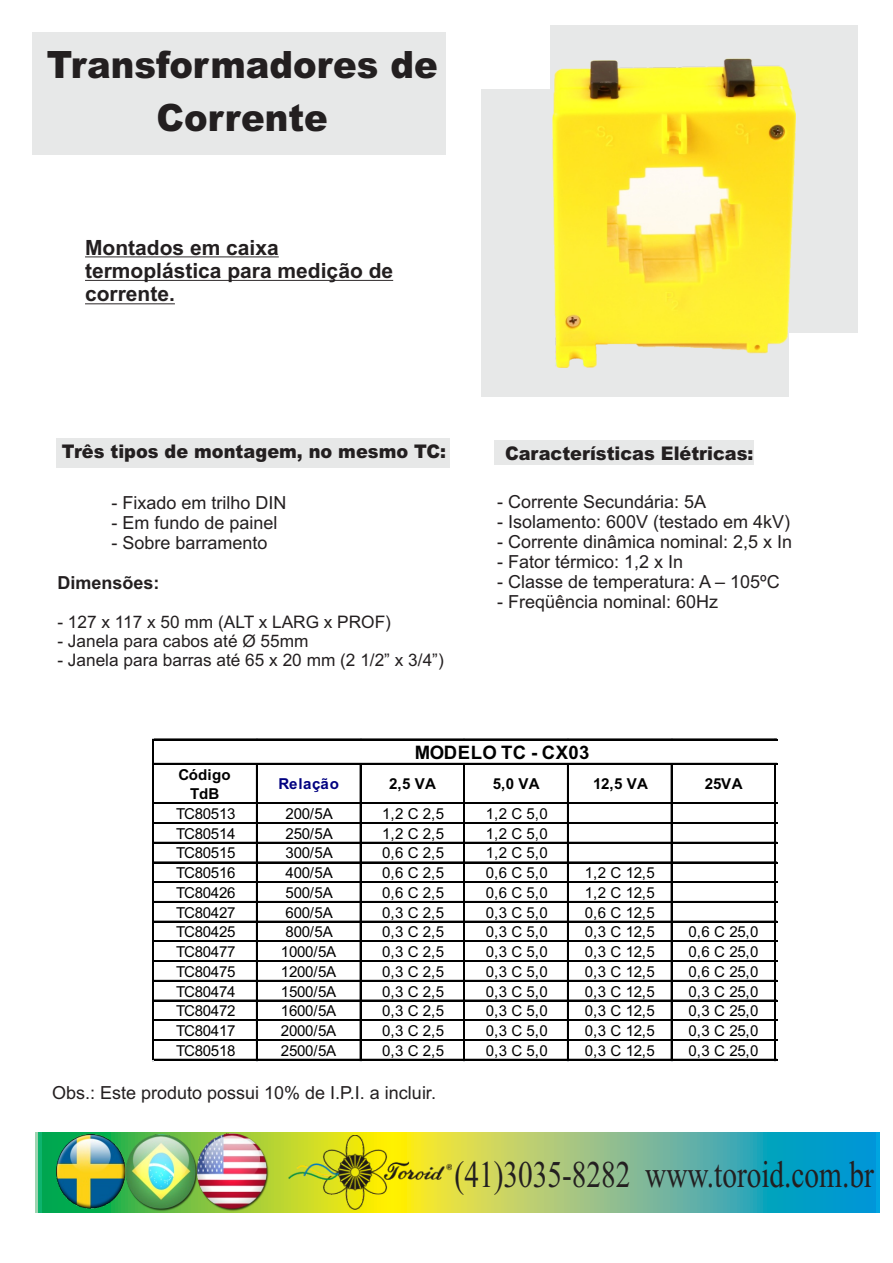
<style>
.page{position:relative;width:893px;height:1263px;background:#fff}
.page>*{position:absolute;margin:0;border:0;box-sizing:border-box;transform-origin:0 0}
.t1{font:37.65px "Times New Roman";color:#231f20;scale:.78 1}
.t2{font:900 37.65px/53.1px "Arial";color:#231f20;text-align:center;scale:.94 1}
.t3{font:700 21px/23.4px "Arial";color:#231f20}
.t4{font:900 18.9px "Arial";color:#231f20;scale:.94 1}
.t5{font:700 18.6px "Arial";letter-spacing:.015em;color:#000}
.t6{font:18px "Arial";color:#231f20}
.t7{font:700 18px "Arial";color:#231f20}
.t8{font:17.25px "Arial";color:#231f20}
.t9{font:15.15px "Arial";letter-spacing:-.015em;color:#000}
.t10{font:700 15.15px/19.8px "Arial";letter-spacing:.005em;color:#000;text-align:center}
.t11{font:700 15.15px "Arial";letter-spacing:.045em;color:#000080}
</style>
<div class="page">
<div style="left:494px;top:440px;width:259px;height:25px;background:#e7e8e8"></div>
<div style="left:57px;top:438px;width:393px;height:30px;background:#e7e8e8"></div>
<div style="left:32px;top:32px;width:413px;height:123px;background:#e7e8e8"></div>
<hr style="left:85px;top:256px;width:194px;height:1px;background:#231f20">
<hr style="left:85px;top:280px;width:308px;height:1px;background:#231f20">
<hr style="left:85px;top:303px;width:90px;height:1px;background:#231f20">
<div style="left:551px;top:25px;width:307px;height:308px;background:#e7e8e8"></div>
<div style="left:481px;top:89px;width:307px;height:308px;background:#e7e8e8"></div>
<hr style="left:152px;top:739px;width:1px;height:321px;background:#000">
<hr style="left:153px;top:739px;width:1px;height:321px;background:#000">
<hr style="left:256px;top:764px;width:2px;height:296px;background:#000">
<hr style="left:360px;top:764px;width:1px;height:296px;background:#000">
<hr style="left:463px;top:764px;width:1px;height:296px;background:#000">
<hr style="left:464px;top:764px;width:1px;height:296px;background:#000">
<hr style="left:567px;top:764px;width:2px;height:296px;background:#000">
<hr style="left:671px;top:764px;width:1px;height:296px;background:#000">
<hr style="left:774px;top:764px;width:1px;height:296px;background:#000">
<hr style="left:775px;top:764px;width:1px;height:296px;background:#000">
<hr style="left:154px;top:739px;width:623px;height:1px;background:#000">
<hr style="left:154px;top:763px;width:623px;height:1px;background:#000">
<hr style="left:154px;top:802px;width:623px;height:1px;background:#000">
<hr style="left:154px;top:803px;width:623px;height:1px;background:#000">
<hr style="left:154px;top:822px;width:623px;height:2px;background:#000">
<hr style="left:154px;top:842px;width:623px;height:1px;background:#000">
<hr style="left:154px;top:862px;width:623px;height:1px;background:#000">
<hr style="left:154px;top:881px;width:623px;height:1px;background:#000">
<hr style="left:154px;top:882px;width:623px;height:1px;background:#000">
<hr style="left:154px;top:901px;width:623px;height:1px;background:#000">
<hr style="left:154px;top:921px;width:623px;height:1px;background:#000">
<hr style="left:154px;top:940px;width:623px;height:1px;background:#000">
<hr style="left:154px;top:941px;width:623px;height:1px;background:#000">
<hr style="left:154px;top:960px;width:623px;height:2px;background:#000">
<hr style="left:154px;top:980px;width:623px;height:1px;background:#000">
<hr style="left:154px;top:1000px;width:623px;height:1px;background:#000">
<hr style="left:154px;top:1019px;width:623px;height:1px;background:#000">
<hr style="left:154px;top:1020px;width:623px;height:1px;background:#000">
<hr style="left:154px;top:1039px;width:623px;height:2px;background:#000">
<hr style="left:154px;top:1059px;width:623px;height:1px;background:#000">
<img style="left:553px;top:59px;width:243px;height:308px">
<svg style="left:35px;top:1132px;width:844px;height:80px;background:#6bb890"></svg>
<img style="left:289px;top:1135px;width:162px;height:74px">
<img style="left:123px;top:1132px;width:71px;height:80px">
<img style="left:56px;top:1134px;width:69px;height:75px">
<img style="left:194px;top:1132px;width:77px;height:80px">
<h1 class="t2" style="left:47px;top:42px;width:417px">Transformadores de<br>Corrente</h1>
<h2 class="t3" style="left:85px;top:237px;width:310px">Montados em caixa termoplástica para medição de corrente.</h2>
<p class="t4" style="left:62px;top:444px;width:410px">Três tipos de montagem, no mesmo TC:</p>
<p class="t4" style="left:505px;top:446px;width:266px">Características Elétricas:</p>
<p class="t6" style="left:111px;top:495px;width:177px">- Fixado em trilho DIN</p>
<p class="t6" style="left:111px;top:516px;width:168px">- Em fundo de painel</p>
<p class="t6" style="left:111px;top:536px;width:158px">- Sobre barramento</p>
<p class="t7" style="left:57px;top:576px;width:104px">Dimensões:</p>
<p class="t8" style="left:57px;top:615px;width:335px">- 127 x 117 x 50 mm (ALT x LARG x PROF)</p>
<p class="t8" style="left:57px;top:634px;width:253px">- Janela para cabos até Ø 55mm</p>
<p class="t8" style="left:57px;top:654px;width:388px">- Janela para barras até 65 x 20 mm (2 1/2” x 3/4”)</p>
<p class="t6" style="left:497px;top:494px;width:211px">- Corrente Secundária: 5A</p>
<p class="t6" style="left:497px;top:514px;width:295px">- Isolamento: 600V (testado em 4kV)</p>
<p class="t6" style="left:497px;top:535px;width:297px">- Corrente dinâmica nominal: 2,5 x In</p>
<p class="t6" style="left:497px;top:555px;width:188px">- Fator térmico: 1,2 x In</p>
<p class="t6" style="left:497px;top:575px;width:284px">- Classe de temperatura: A – 105ºC</p>
<p class="t6" style="left:497px;top:595px;width:223px">- Freqüência nominal: 60Hz</p>
<p class="t5" style="left:415px;top:745px;width:176px">MODELO TC - CX03</p>
<p class="t10" style="left:178px;top:766px;width:54px">Código<br>TdB</p>
<p class="t11" style="left:279px;top:778px;width:62px">Relação</p>
<p class="t10" style="left:389px;top:775px;width:48px">2,5 VA</p>
<p class="t10" style="left:493px;top:775px;width:48px">5,0 VA</p>
<p class="t10" style="left:593px;top:775px;width:57px">12,5 VA</p>
<p class="t10" style="left:705px;top:775px;width:39px">25VA</p>
<p class="t9" style="left:176px;top:808px;width:61px">TC80513</p>
<p class="t9" style="left:286px;top:808px;width:49px">200/5A</p>
<p class="t9" style="left:382px;top:808px;width:63px">1,2 C 2,5</p>
<p class="t9" style="left:486px;top:808px;width:63px">1,2 C 5,0</p>
<p class="t9" style="left:176px;top:828px;width:61px">TC80514</p>
<p class="t9" style="left:286px;top:828px;width:49px">250/5A</p>
<p class="t9" style="left:382px;top:828px;width:63px">1,2 C 2,5</p>
<p class="t9" style="left:486px;top:828px;width:63px">1,2 C 5,0</p>
<p class="t9" style="left:176px;top:847px;width:61px">TC80515</p>
<p class="t9" style="left:286px;top:847px;width:49px">300/5A</p>
<p class="t9" style="left:382px;top:847px;width:63px">0,6 C 2,5</p>
<p class="t9" style="left:486px;top:847px;width:63px">1,2 C 5,0</p>
<p class="t9" style="left:176px;top:867px;width:61px">TC80516</p>
<p class="t9" style="left:286px;top:867px;width:49px">400/5A</p>
<p class="t9" style="left:382px;top:867px;width:63px">0,6 C 2,5</p>
<p class="t9" style="left:486px;top:867px;width:63px">0,6 C 5,0</p>
<p class="t9" style="left:585px;top:867px;width:72px">1,2 C 12,5</p>
<p class="t9" style="left:176px;top:887px;width:61px">TC80426</p>
<p class="t9" style="left:286px;top:887px;width:49px">500/5A</p>
<p class="t9" style="left:382px;top:887px;width:63px">0,6 C 2,5</p>
<p class="t9" style="left:486px;top:887px;width:63px">0,6 C 5,0</p>
<p class="t9" style="left:585px;top:887px;width:72px">1,2 C 12,5</p>
<p class="t9" style="left:176px;top:907px;width:61px">TC80427</p>
<p class="t9" style="left:286px;top:907px;width:49px">600/5A</p>
<p class="t9" style="left:382px;top:907px;width:63px">0,3 C 2,5</p>
<p class="t9" style="left:486px;top:907px;width:63px">0,3 C 5,0</p>
<p class="t9" style="left:585px;top:907px;width:72px">0,6 C 12,5</p>
<p class="t9" style="left:176px;top:926px;width:61px">TC80425</p>
<p class="t9" style="left:286px;top:926px;width:49px">800/5A</p>
<p class="t9" style="left:382px;top:926px;width:63px">0,3 C 2,5</p>
<p class="t9" style="left:486px;top:926px;width:63px">0,3 C 5,0</p>
<p class="t9" style="left:585px;top:926px;width:72px">0,3 C 12,5</p>
<p class="t9" style="left:689px;top:926px;width:72px">0,6 C 25,0</p>
<p class="t9" style="left:176px;top:946px;width:61px">TC80477</p>
<p class="t9" style="left:281px;top:946px;width:57px">1000/5A</p>
<p class="t9" style="left:382px;top:946px;width:63px">0,3 C 2,5</p>
<p class="t9" style="left:486px;top:946px;width:63px">0,3 C 5,0</p>
<p class="t9" style="left:585px;top:946px;width:72px">0,3 C 12,5</p>
<p class="t9" style="left:689px;top:946px;width:72px">0,6 C 25,0</p>
<p class="t9" style="left:176px;top:966px;width:61px">TC80475</p>
<p class="t9" style="left:281px;top:966px;width:57px">1200/5A</p>
<p class="t9" style="left:382px;top:966px;width:63px">0,3 C 2,5</p>
<p class="t9" style="left:486px;top:966px;width:63px">0,3 C 5,0</p>
<p class="t9" style="left:585px;top:966px;width:72px">0,3 C 12,5</p>
<p class="t9" style="left:689px;top:966px;width:72px">0,6 C 25,0</p>
<p class="t9" style="left:176px;top:985px;width:61px">TC80474</p>
<p class="t9" style="left:281px;top:985px;width:57px">1500/5A</p>
<p class="t9" style="left:382px;top:985px;width:63px">0,3 C 2,5</p>
<p class="t9" style="left:486px;top:985px;width:63px">0,3 C 5,0</p>
<p class="t9" style="left:585px;top:985px;width:72px">0,3 C 12,5</p>
<p class="t9" style="left:689px;top:985px;width:72px">0,3 C 25,0</p>
<p class="t9" style="left:176px;top:1005px;width:61px">TC80472</p>
<p class="t9" style="left:281px;top:1005px;width:57px">1600/5A</p>
<p class="t9" style="left:382px;top:1005px;width:63px">0,3 C 2,5</p>
<p class="t9" style="left:486px;top:1005px;width:63px">0,3 C 5,0</p>
<p class="t9" style="left:585px;top:1005px;width:72px">0,3 C 12,5</p>
<p class="t9" style="left:689px;top:1005px;width:72px">0,3 C 25,0</p>
<p class="t9" style="left:176px;top:1025px;width:61px">TC80417</p>
<p class="t9" style="left:281px;top:1025px;width:57px">2000/5A</p>
<p class="t9" style="left:382px;top:1025px;width:63px">0,3 C 2,5</p>
<p class="t9" style="left:486px;top:1025px;width:63px">0,3 C 5,0</p>
<p class="t9" style="left:585px;top:1025px;width:72px">0,3 C 12,5</p>
<p class="t9" style="left:689px;top:1025px;width:72px">0,3 C 25,0</p>
<p class="t9" style="left:176px;top:1045px;width:61px">TC80518</p>
<p class="t9" style="left:281px;top:1045px;width:57px">2500/5A</p>
<p class="t9" style="left:382px;top:1045px;width:63px">0,3 C 2,5</p>
<p class="t9" style="left:486px;top:1045px;width:63px">0,3 C 5,0</p>
<p class="t9" style="left:585px;top:1045px;width:72px">0,3 C 12,5</p>
<p class="t9" style="left:689px;top:1045px;width:72px">0,3 C 25,0</p>
<p class="t6" style="left:52px;top:1085px;width:385px">Obs.: Este produto possui 10% de I.P.I. a incluir.</p>
<h1 class="t1" style="left:455px;top:1160px;width:539px">(41)3035-8282 www.toroid.com.br</h1>
</div>
